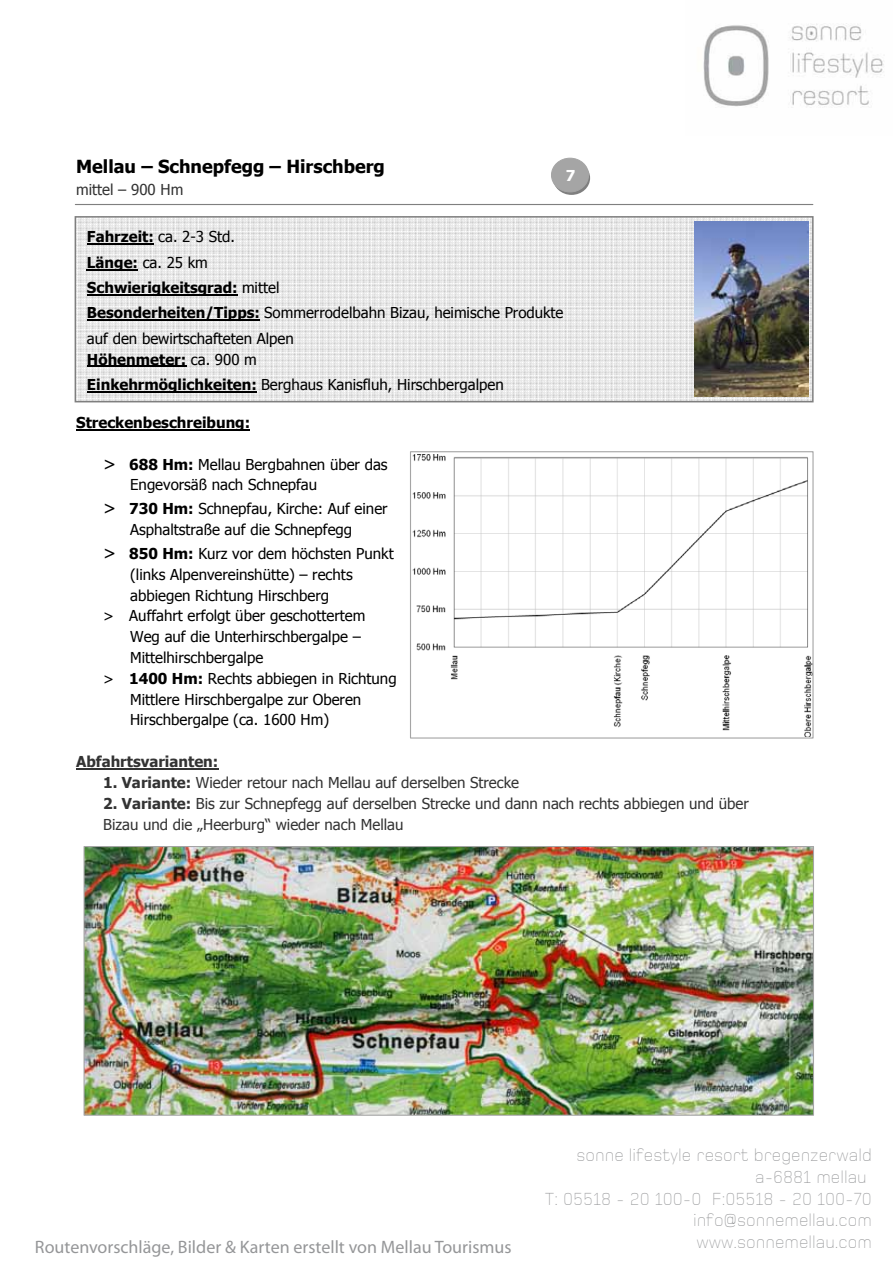
<style>
.page{position:relative;width:893px;height:1263px;background:#fff}
.page>*{position:absolute;margin:0;border:0;box-sizing:border-box;transform-origin:0 0}
.t1{font:200 18px/21.6px "o Sole Mio";color:#959698;text-align:right}
.t2{font:18px "Myriad Pro";color:#959698}
.t3{font:700 18px "Tahoma";color:#000}
.t4{font:15px/25.3px "Tahoma";color:#000}
.t5{font:15px/20.9px "Tahoma";color:#333}
.t6{font:700 15px "Tahoma";color:#000}
.t7{font:700 15px "Tahoma";color:#333}
.t8{font:700 15px "Tahoma";color:#fff}
.s1{font-weight:700}
.s2{font-size:18px}
</style>
<div class="page">
<img style="left:703px;top:23px;width:181px;height:84px">
<svg style="left:78px;top:219px;width:732px;height:180px"></svg>
<div style="left:75px;top:216px;width:738px;height:186px;border:2px solid #7f7f7f"></div>
<hr style="left:87px;top:244px;width:67px;height:1px;background:#000">
<hr style="left:87px;top:269px;width:51px;height:1px;background:#000">
<hr style="left:87px;top:294px;width:150px;height:2px;background:#000">
<hr style="left:87px;top:320px;width:173px;height:1px;background:#000">
<hr style="left:87px;top:366px;width:99px;height:1px;background:#000">
<hr style="left:87px;top:391px;width:170px;height:1px;background:#000">
<img style="left:694px;top:221px;width:114px;height:175px">
<img style="left:85px;top:848px;width:727px;height:266px">
<div style="left:83px;top:846px;width:731px;height:270px;border:1px solid #a5a5a5"></div>
<img style="left:412px;top:454px;width:399px;height:283px">
<div style="left:410px;top:451px;width:403px;height:288px;border:1px solid #a5a5a5"></div>
<hr style="left:76px;top:429px;width:174px;height:2px;background:#000">
<hr style="left:76px;top:768px;width:142px;height:2px;background:#333">
<hr style="left:75px;top:204px;width:737px;height:1px;background:#7f7f7f">
<svg style="left:553px;top:161px;width:37px;height:34px"></svg>
<div style="left:551px;top:158px;width:37px;height:34px;background:#a5a5a5;border-radius:50%"></div>
<div style="left:551px;top:158px;width:37px;height:34px;border:1px solid #a5a5a5;border-radius:50%"></div>
<p class="t3" style="left:76px;top:155px;width:310px">Mellau – Schnepfegg – Hirschberg</p>
<p class="t5" style="left:76px;top:178px;width:109px">mittel – 900 Hm</p>
<p class="t8" style="left:566px;top:166px;width:11px">7</p>
<p class="t4" style="left:87px;top:224px;width:478px"><span class="s1">Fahrzeit:</span> ca. 2-3 Std.<br><span class="s1">Länge:</span> ca. 25 km<br><span class="s1">Schwierigkeitsgrad:</span> mittel<br><span class="s1">Besonderheiten/Tipps:</span> Sommerrodelbahn Bizau, heimische Produkte auf den bewirtschafteten Alpen</p>
<p class="t4" style="left:87px;top:346px;width:418px"><span class="s1">Höhenmeter:</span> ca. 900 m<br><span class="s1">Einkehrmöglichkeiten:</span> Berghaus Kanisfluh, Hirschbergalpen</p>
<p class="t6" style="left:76px;top:413px;width:175px">Streckenbeschreibung:</p>
<p class="t4" style="left:130px;top:453px;width:259px;line-height:20.9px;text-indent:-27px"><span class="s2">&gt;</span> <span class="s1">688 Hm:</span> Mellau Bergbahnen über das<br>Engevorsäß nach Schnepfau</p>
<p class="t4" style="left:103px;top:498px;width:286px;line-height:20.9px;text-align:center"><span class="s2">&gt;</span> <span class="s1">730 Hm:</span> Schnepfau, Kirche: Auf einer<br>Asphaltstraße auf die Schnepfegg</p>
<p class="t4" style="left:103px;top:540px;width:292px"><span class="s2">&gt;</span> <span class="s1">850 Hm:</span> Kurz vor dem höchsten Punkt</p>
<p class="t4" style="left:130px;top:561px;width:224px">(links Alpenvereinshütte) – rechts</p>
<p class="t4" style="left:130px;top:582px;width:200px">abbiegen Richtung Hirschberg</p>
<p class="t4" style="left:103px;top:603px;width:264px">&gt; Auffahrt erfolgt über geschottertem</p>
<p class="t4" style="left:130px;top:623px;width:232px">Weg auf die Unterhirschbergalpe –</p>
<p class="t4" style="left:130px;top:644px;width:135px">Mittelhirschbergalpe</p>
<p class="t4" style="left:103px;top:665px;width:295px">&gt; <span class="s1">1400 Hm:</span> Rechts abbiegen in Richtung</p>
<p class="t4" style="left:130px;top:686px;width:233px">Mittlere Hirschbergalpe zur Oberen</p>
<p class="t4" style="left:130px;top:707px;width:200px">Hirschbergalpe (ca. 1600 Hm)</p>
<p class="t7" style="left:76px;top:752px;width:144px">Abfahrtsvarianten:</p>
<p class="t5" style="left:103px;top:772px;width:417px"><span class="s1">1. Variante:</span> Wieder retour nach Mellau auf derselben Strecke</p>
<p class="t5" style="left:103px;top:792px;width:647px"><span class="s1">2. Variante:</span> Bis zur Schnepfegg auf derselben Strecke und dann nach rechts abbiegen und über<br>Bizau und die „Heerburg“ wieder nach Mellau</p>
<p class="t1" style="left:544px;top:1145px;width:328px">sonne lifestyle resort bregenzerwald a-6881 mellau<br>T: 05518 - 20 100-0 F:05518 - 20 100-70 info@sonnemellau.com</p>
<p class="t2" style="left:35px;top:1236px;width:478px">Routenvorschläge, Bilder &amp; Karten erstellt von Mellau Tourismus</p>
<p class="t1" style="left:696px;top:1232px;width:177px">www.sonnemellau.com</p>
</div>
